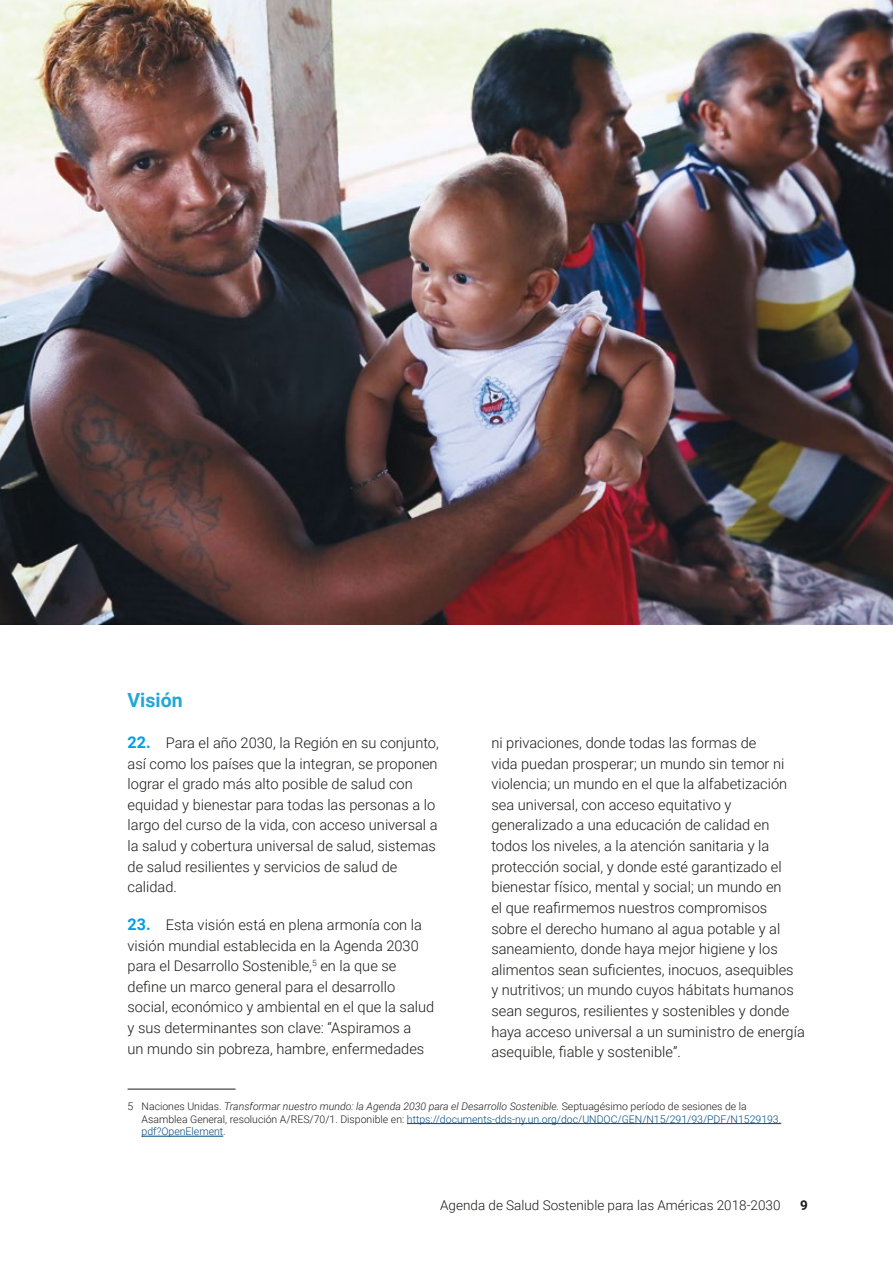
<style>
.page{position:relative;width:893px;height:1263px;background:#fff}
.page>*{position:absolute;margin:0;border:0;box-sizing:border-box;transform-origin:0 0}
.sub1{font:700 19.5px "Roboto";color:#20a8d4}
.List_Paragraph{font:300 14.7px/20.5px "Roboto";color:#1c1b1a}
.t1{font:300 13.5px "Roboto";color:#1c1b1a}
.t2{font:700 13.5px "Roboto";color:#1c1b1a}
.Footnote_text{font:300 10.5px/12.6px "Roboto";color:#1c1b1a}
.s1{font-weight:700;font-size:16.2px;color:#009fe3}
.s2{font-style:italic}
.s3{color:#004980}
</style>
<div class="page">
<img style="left:0;top:0;width:893px;height:624px">
<hr style="left:128px;top:1089px;width:108px;height:1px;background:#1c1b1a">
<hr style="left:407px;top:1123px;width:374px;height:1px;background:#004980">
<hr style="left:142px;top:1136px;width:81px;height:1px;background:#004980">
<p class="sub1" style="left:128px;top:686px;width:57px">Visión</p>
<p class="List_Paragraph" style="left:128px;top:732px;width:313px"><span class="s1">22.</span> Para el año 2030, la Región en su conjunto, así como los países que la integran, se proponen lograr el grado más alto posible de salud con equidad y bienestar para todas las personas a lo largo del curso de la vida, con acceso universal a la salud y cobertura universal de salud, sistemas de salud resilientes y servicios de salud de calidad.</p>
<p class="List_Paragraph" style="left:128px;top:914px;width:308px"><span class="s1">23.</span> Esta visión está en plena armonía con la visión mundial establecida en la Agenda 2030 para el Desarrollo Sostenible,<sup>5</sup> en la que se define un marco general para el desarrollo social, económico y ambiental en el que la salud y sus determinantes son clave: “Aspiramos a<br>un mundo sin pobreza, hambre, enfermedades</p>
<p class="List_Paragraph" style="left:491px;top:732px;width:315px">ni privaciones, donde todas las formas de<br>vida puedan prosperar; un mundo sin temor ni violencia; un mundo en el que la alfabetización sea universal, con acceso equitativo y generalizado a una educación de calidad en todos los niveles, a la atención sanitaria y la protección social, y donde esté garantizado el bienestar físico, mental y social; un mundo en<br>el que reafirmemos nuestros compromisos sobre el derecho humano al agua potable y al saneamiento, donde haya mejor higiene y los alimentos sean suficientes, inocuos, asequibles<br>y nutritivos; un mundo cuyos hábitats humanos sean seguros, resilientes y sostenibles y donde haya acceso universal a un suministro de energía asequible, fiable y sostenible”.</p>
<p class="Footnote_text" style="left:142px;top:1100px;width:641px;text-indent:-14px">5 Naciones Unidas. <span class="s2">Transformar nuestro mundo: la Agenda 2030 para el Desarrollo Sostenible.</span> Septuagésimo período de sesiones de la<br>Asamblea General, resolución A/RES/70/1. Disponible en: <span class="s3">https://documents-dds-ny.un.org/doc/UNDOC/GEN/N15/291/93/PDF/N1529193. pdf?OpenElement</span>.</p>
<p class="t1" style="left:440px;top:1195px;width:342px">Agenda de Salud Sostenible para las Américas 2018-2030</p>
<p class="t2" style="left:800px;top:1195px;width:9px">9</p>
</div>
